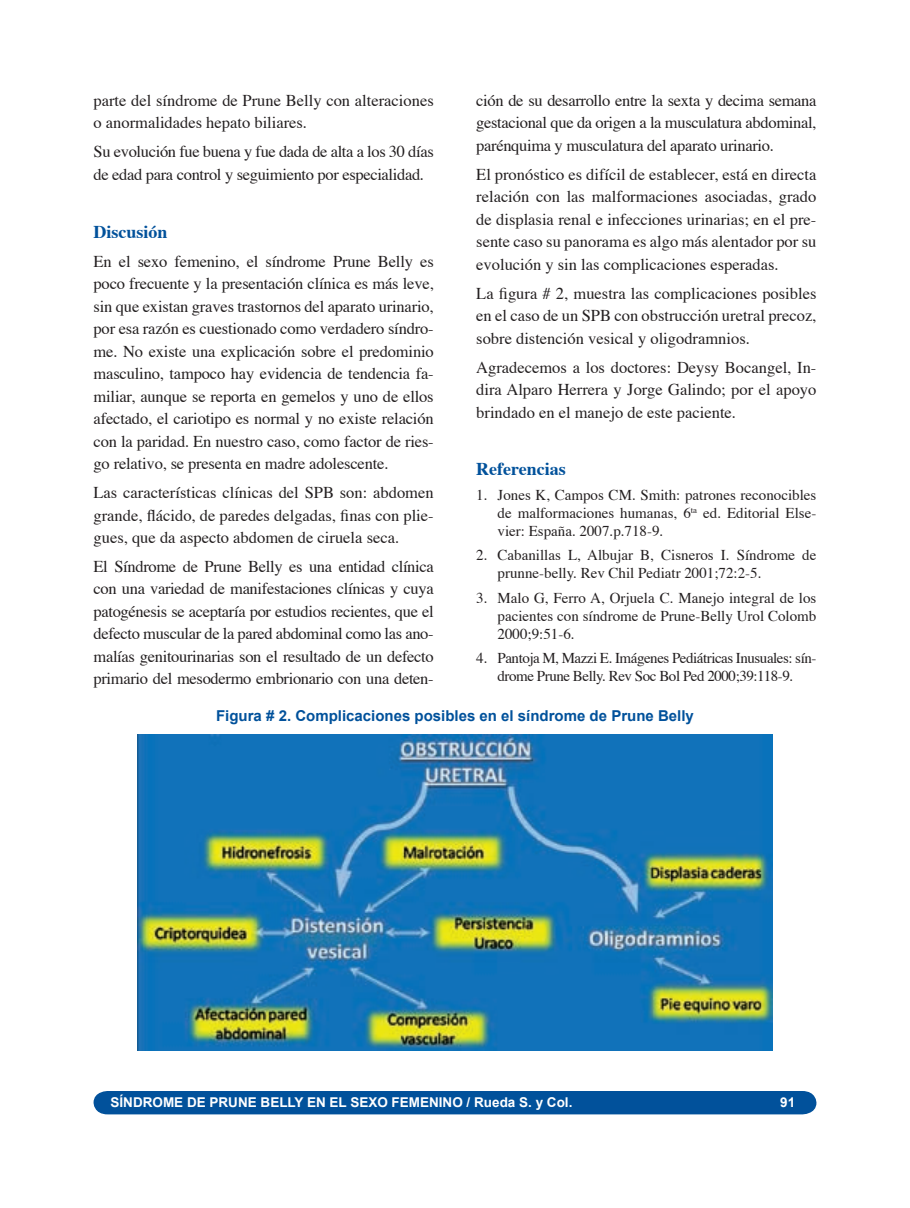
<style>
.page{position:relative;width:910px;height:1208px;background:#fff}
.page>*{position:absolute;margin:0;border:0;box-sizing:border-box;transform-origin:0 0}
._3_titulo_A{font:700 18px "Times";color:#01519b}
._3_texto_principal{font:16.5px/22.5px "Times";color:#231f20;text-align:justify}
._3_texto_principal-2{font:16.5px/22.5px "Times";letter-spacing:-.02em;color:#231f20}
._3_texto_bibliografi{font:15px/18px "Times";color:#231f20;text-align:justify}
._3_texto_bibliografi-2{font:15px/18px "Times";letter-spacing:-.03em;color:#231f20;text-align:center}
._4_Titulo_cuadros{font:700 15px "Arial";color:#01519b}
.t1{font:700 13.5px "Arial";color:#fff}
</style>
<div class="page">
<div style="left:93px;top:1091px;width:724px;height:24px;background:#01519b"></div>
<img style="left:138px;top:735px;width:634px;height:315px">
<p class="_3_texto_principal" style="left:94px;top:88px;width:342px">parte del síndrome de Prune Belly con alteraciones o anormalidades hepato biliares.</p>
<p class="_3_texto_principal-2" style="left:94px;top:139px;width:342px">Su evolución fue buena y fue dada de alta a los 30 días de edad para control y seguimiento por especialidad.</p>
<p class="_3_texto_principal" style="left:476px;top:88px;width:342px">ción de su desarrollo entre la sexta y decima semana gestacional que da origen a la musculatura abdominal, parénquima y musculatura del aparato urinario.</p>
<p class="_3_texto_principal" style="left:476px;top:162px;width:342px">El pronóstico es difícil de establecer, está en directa relación con las malformaciones asociadas, grado de displasia renal e infecciones urinarias; en el pre&shy;sente caso su panorama es algo más alentador por su evolución y sin las complicaciones esperadas.</p>
<p class="_3_texto_principal" style="left:476px;top:280px;width:342px">La figura # 2, muestra las complicaciones posibles en el caso de un SPB con obstrucción uretral precoz, sobre distención vesical y oligodramnios.</p>
<p class="_3_texto_principal" style="left:476px;top:354px;width:342px">Agradecemos a los doctores: Deysy Bocangel, In&shy;dira Alparo Herrera y Jorge Galindo; por el apoyo brindado en el manejo de este paciente.</p>
<p class="_3_titulo_A" style="left:94px;top:214px;width:76px">Discusión</p>
<p class="_3_texto_principal" style="left:94px;top:248px;width:342px">En el sexo femenino, el síndrome Prune Belly es poco frecuente y la presentación clínica es más leve, sin que existan graves trastornos del aparato urinario, por esa razón es cuestionado como verdadero síndro&shy;me. No existe una explicación sobre el predominio masculino, tampoco hay evidencia de tendencia fa&shy;miliar, aunque se reporta en gemelos y uno de ellos afectado, el cariotipo es normal y no existe relación con la paridad. En nuestro caso, como factor de ries&shy;go relativo, se presenta en madre adolescente.</p>
<p class="_3_texto_principal" style="left:94px;top:480px;width:342px">Las características clínicas del SPB son: abdomen grande, flácido, de paredes delgadas, finas con plie&shy;gues, que da aspecto abdomen de ciruela seca.</p>
<p class="_3_texto_principal" style="left:94px;top:554px;width:342px">El Síndrome de Prune Belly es una entidad clínica con una variedad de manifestaciones clínicas y cuya patogénesis se aceptaría por estudios recientes, que el defecto muscular de la pared abdominal como las ano&shy;malías genitourinarias son el resultado de un defecto primario del mesodermo embrionario con una deten-</p>
<p class="_3_titulo_A" style="left:476px;top:452px;width:91px">Referencias</p>
<p class="_3_texto_bibliografi" style="left:497px;top:484px;width:320px;text-indent:-21px">1. Jones K, Campos CM. Smith: patrones reconocibles de malformaciones humanas, 6<sup>ta</sup> ed. Editorial Else&shy;vier: España. 2007.p.718-9.</p>
<p class="_3_texto_bibliografi" style="left:497px;top:545px;width:320px;text-indent:-21px">2. Cabanillas L, Albujar B, Cisneros I. Síndrome de prunne-belly. Rev Chil Pediatr 2001;72:2-5.</p>
<p class="_3_texto_bibliografi" style="left:497px;top:587px;width:320px;text-indent:-21px">3. Malo G, Ferro A, Orjuela C. Manejo integral de los pacientes con síndrome de Prune-Belly Urol Colomb 2000;9:51-6.</p>
<p class="_3_texto_bibliografi-2" style="left:476px;top:648px;width:342px">4. Pantoja M, Mazzi E. Imágenes Pediátricas Inusuales: sín&shy;drome Prune Belly. Rev Soc Bol Ped 2000;39:118-9.</p>
<p class="_4_Titulo_cuadros" style="left:216px;top:707px;width:479px">Figura # 2. Complicaciones posibles en el síndrome de Prune Belly</p>
<p class="t1" style="left:111px;top:1095px;width:19px">Síndro</p>
<p class="t1" style="left:163px;top:1095px;width:66px">me de Prune</p>
<p class="t1" style="left:261px;top:1095px;width:169px">Belly en el sexofemenino</p>
<p class="t1" style="left:467px;top:1095px;width:107px">/ Rueda S. y Col.</p>
<p class="t1" style="left:780px;top:1095px;width:13px">91</p>
</div>
